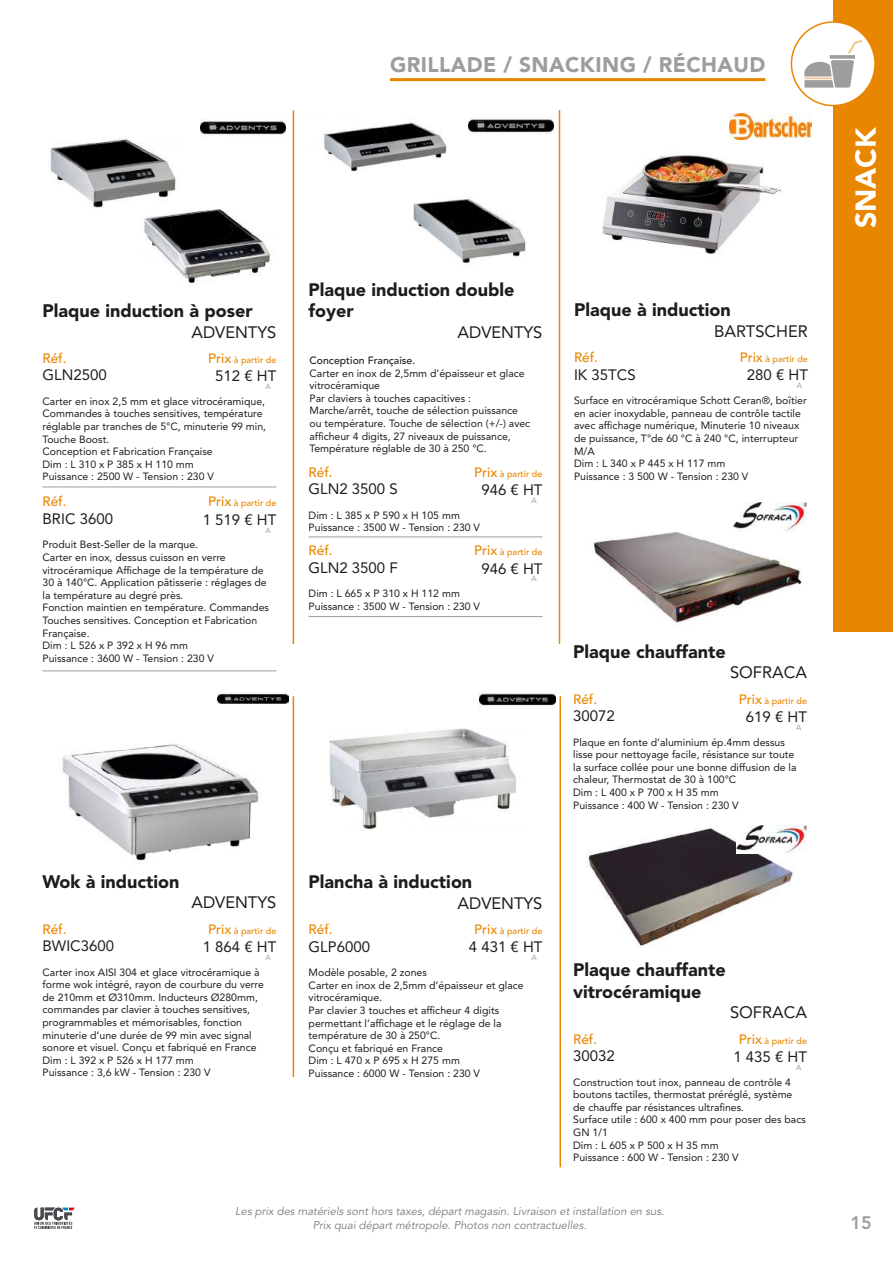
<style>
.page{position:relative;width:893px;height:1263px;background:#fff}
.page>*{position:absolute;margin:0;border:0;box-sizing:border-box;transform-origin:0 0}
.t1{font:900 28.5px "Avenir LT Std";color:#fff}
.t2{font:900 21px "Avenir LT Std";letter-spacing:.02em;color:#9d9d9c}
.t3{font:900 18px/21.6px "Avenir LT Std";color:#1d1d1b}
.t4{font:800 18px "Avenir LT Std";color:#9d9d9c}
.t5{font:16.5px "Avenir LT Std";color:#1d1d1b}
.t6{font:15px "Avenir LT Std";color:#1d1d1b}
.t7{font:500 13.5px "Avenir LT Std";color:#e98600}
.t8{font:italic 11.25px/13.5px "Avenir LT Std";color:#7c7b7b;text-align:center}
.t9{font:10.5px/12.6px "Avenir LT Std";color:#1d1d1b}
.t10{font:500 10.5px "Avenir LT Std";color:#1d1d1b}
.t11{font:500 9px "Avenir LT Std";color:#e98600}
.t12{font:7.5px "Avenir LT Std";color:#9d9d9c}
.s1{font-size:13.5px}
</style>
<div class="page">
<div style="left:833px;top:0;width:60px;height:631px;background:#e98600"></div>
<svg style="left:34px;top:1207px;width:40px;height:22px"></svg>
<div style="left:791px;top:22px;width:84px;height:84px;background:#fff;border-radius:50%"></div>
<div style="left:791px;top:21px;width:85px;height:85px;border:2px solid #e98600;border-radius:50%"></div>
<svg style="left:804px;top:60px;width:50px;height:28px"></svg>
<svg style="left:830px;top:55px;width:25px;height:4px"></svg>
<svg style="left:848px;top:40px;width:14px;height:13px"></svg>
<img style="left:50px;top:138px;width:126px;height:70px">
<img style="left:128px;top:204px;width:144px;height:79px">
<hr style="left:293px;top:110px;width:1px;height:534px;background:#e98600">
<hr style="left:293px;top:696px;width:1px;height:381px;background:#e98600">
<hr style="left:559px;top:696px;width:2px;height:471px;background:#e98600">
<img style="left:201px;top:119px;width:85px;height:16px">
<hr style="left:43px;top:487px;width:233px;height:1px;background:#9d9d9c">
<hr style="left:43px;top:670px;width:233px;height:1px;background:#9d9d9c">
<hr style="left:559px;top:110px;width:1px;height:534px;background:#e98600">
<img style="left:323px;top:122px;width:124px;height:50px">
<img style="left:413px;top:197px;width:113px;height:67px">
<img style="left:469px;top:117px;width:85px;height:16px">
<hr style="left:309px;top:536px;width:233px;height:1px;background:#9d9d9c">
<hr style="left:309px;top:616px;width:233px;height:1px;background:#9d9d9c">
<img style="left:329px;top:693px;width:188px;height:138px">
<img style="left:480px;top:691px;width:76px;height:20px">
<img style="left:62px;top:744px;width:197px;height:117px">
<img style="left:217px;top:692px;width:71px;height:12px">
<img style="left:602px;top:139px;width:180px;height:115px">
<img style="left:729px;top:114px;width:83px;height:25px">
<img style="left:594px;top:531px;width:208px;height:92px">
<img style="left:586px;top:828px;width:208px;height:118px">
<img style="left:737px;top:826px;width:70px;height:28px">
<img style="left:733px;top:502px;width:73px;height:29px">
<hr style="left:390px;top:78px;width:375px;height:3px;background:#e98600">
<h2 class="t2" style="left:390px;top:52px;width:377px">GRILLADE / SNACKING / RÉCHAUD</h2>
<h3 class="t3" style="left:43px;top:300px;width:212px">Plaque induction à poser</h3>
<h3 class="t5" style="left:191px;top:322px;width:86px">ADVENTYS</h3>
<p class="t7" style="left:43px;top:350px;width:26px">Réf.</p>
<p class="t11" style="left:208px;top:354px;width:70px"><span class="s1">Prix</span> à partir de</p>
<h3 class="t6" style="left:43px;top:366px;width:66px">GLN2500</h3>
<h3 class="t6" style="left:215px;top:367px;width:63px">512 € HT</h3>
<p class="t12" style="left:265px;top:382px;width:7px">A</p>
<p class="t9" style="left:43px;top:395px;width:225px">Carter en inox 2,5 mm et glace vitrocéramique, Commandes à touches sensitives, température réglable par tranches de 5°C, minuterie 99 min, Touche Boost.<br>Conception et Fabrication Française<br>Dim : L 310 x P 385 x H 110 mm<br>Puissance : 2500 W - Tension : 230 V</p>
<p class="t7" style="left:43px;top:494px;width:26px">Réf.</p>
<p class="t11" style="left:208px;top:498px;width:70px"><span class="s1">Prix</span> à partir de</p>
<h3 class="t6" style="left:43px;top:510px;width:72px">BRIC 3600</h3>
<h3 class="t6" style="left:203px;top:511px;width:75px">1 519 € HT</h3>
<p class="t12" style="left:265px;top:526px;width:7px">A</p>
<h3 class="t3" style="left:309px;top:278px;width:208px">Plaque induction double foyer</h3>
<h3 class="t5" style="left:457px;top:322px;width:86px">ADVENTYS</h3>
<p class="t10" style="left:309px;top:354px;width:107px">Conception Française.</p>
<p class="t9" style="left:309px;top:367px;width:222px">Carter en inox de 2,5mm d’épaisseur et glace vitrocéramique<br>Par claviers à touches capacitives :<br>Marche/arrêt, touche de sélection puissance ou température. Touche de sélection (+/-) avec afficheur 4 digits, 27 niveaux de puissance, Température réglable de 30 à 250 °C.</p>
<p class="t7" style="left:309px;top:464px;width:26px">Réf.</p>
<p class="t11" style="left:474px;top:468px;width:70px"><span class="s1">Prix</span> à partir de</p>
<h3 class="t6" style="left:309px;top:480px;width:91px">GLN2 3500 S</h3>
<h3 class="t6" style="left:481px;top:481px;width:63px">946 € HT</h3>
<p class="t9" style="left:309px;top:509px;width:173px">Dim : L 385 x P 590 x H 105 mm<br>Puissance : 3500 W - Tension : 230 V</p>
<p class="t12" style="left:531px;top:496px;width:7px">A</p>
<h3 class="t3" style="left:574px;top:299px;width:158px">Plaque à induction</h3>
<p class="t7" style="left:574px;top:350px;width:26px">Réf.</p>
<p class="t11" style="left:740px;top:354px;width:70px"><span class="s1">Prix</span> à partir de</p>
<h3 class="t6" style="left:574px;top:366px;width:63px">IK 35TCS</h3>
<h3 class="t6" style="left:747px;top:366px;width:63px">280 € HT</h3>
<p class="t12" style="left:797px;top:381px;width:7px">A</p>
<h3 class="t5" style="left:714px;top:322px;width:95px">BARTSCHER</h3>
<p class="t9" style="left:574px;top:394px;width:234px">Surface en vitrocéramique Schott Ceran®, boîtier en acier inoxydable, panneau de contrôle tactile avec affichage numérique, Minuterie 10 niveaux de puissance, T°de 60 °C à 240 °C, interrupteur M/A<br>Dim : L 340 x P 445 x H 117 mm<br>Puissance : 3 500 W - Tension : 230 V</p>
<p class="t9" style="left:43px;top:538px;width:228px">Produit Best-Seller de la marque.<br>Carter en inox, dessus cuisson en verre vitrocéramique Affichage de la température de 30 à 140°C. Application pâtisserie : réglages de la température au degré près.<br>Fonction maintien en température. Commandes Touches sensitives. Conception et Fabrication Française.<br>Dim : L 526 x P 392 x H 96 mm<br>Puissance : 3600 W - Tension : 230 V</p>
<p class="t7" style="left:309px;top:543px;width:26px">Réf.</p>
<p class="t11" style="left:474px;top:547px;width:70px"><span class="s1">Prix</span> à partir de</p>
<h3 class="t6" style="left:309px;top:559px;width:91px">GLN2 3500 F</h3>
<h3 class="t6" style="left:481px;top:560px;width:63px">946 € HT</h3>
<p class="t12" style="left:531px;top:574px;width:7px">A</p>
<p class="t9" style="left:309px;top:587px;width:173px">Dim : L 665 x P 310 x H 112 mm<br>Puissance : 3500 W - Tension : 230 V</p>
<h3 class="t3" style="left:573px;top:641px;width:154px">Plaque chauffante</h3>
<p class="t7" style="left:573px;top:691px;width:26px">Réf.</p>
<p class="t11" style="left:739px;top:695px;width:70px"><span class="s1">Prix</span> à partir de</p>
<h3 class="t6" style="left:573px;top:707px;width:43px">30072</h3>
<h3 class="t6" style="left:746px;top:708px;width:63px">619 € HT</h3>
<p class="t12" style="left:796px;top:723px;width:7px">A</p>
<h3 class="t5" style="left:730px;top:663px;width:79px">SOFRACA</h3>
<p class="t9" style="left:573px;top:736px;width:225px">Plaque en fonte d’aluminium ép.4mm dessus lisse pour nettoyage facile, résistance sur toute la surface collée pour une bonne diffusion de la chaleur, Thermostat de 30 à 100°C<br>Dim : L 400 x P 700 x H 35 mm<br>Puissance : 400 W - Tension : 230 V</p>
<h3 class="t3" style="left:43px;top:871px;width:138px">Wok à induction</h3>
<p class="t7" style="left:43px;top:921px;width:26px">Réf.</p>
<p class="t11" style="left:208px;top:925px;width:70px"><span class="s1">Prix</span> à partir de</p>
<h3 class="t6" style="left:43px;top:937px;width:73px">BWIC3600</h3>
<h3 class="t6" style="left:203px;top:938px;width:75px">1 864 € HT</h3>
<p class="t12" style="left:265px;top:953px;width:7px">A</p>
<h3 class="t5" style="left:191px;top:893px;width:86px">ADVENTYS</h3>
<h3 class="t3" style="left:309px;top:871px;width:165px">Plancha à induction</h3>
<p class="t7" style="left:309px;top:921px;width:26px">Réf.</p>
<p class="t11" style="left:474px;top:926px;width:70px"><span class="s1">Prix</span> à partir de</p>
<h3 class="t6" style="left:309px;top:938px;width:63px">GLP6000</h3>
<h3 class="t6" style="left:469px;top:938px;width:75px">4 431 € HT</h3>
<p class="t12" style="left:531px;top:953px;width:7px">A</p>
<h3 class="t5" style="left:457px;top:893px;width:86px">ADVENTYS</h3>
<p class="t9" style="left:43px;top:966px;width:223px">Carter inox AISI 304 et glace vitrocéramique à forme wok intégré, rayon de courbure du verre de 210mm et Ø310mm. Inducteurs Ø280mm, commandes par clavier à touches sensitives, programmables et mémorisables, fonction minuterie d’une durée de 99 min avec signal sonore et visuel. Conçu et fabriqué en France Dim : L 392 x P 526 x H 177 mm<br>Puissance : 3,6 kW - Tension : 230 V</p>
<p class="t9" style="left:309px;top:966px;width:217px">Modèle posable, 2 zones<br>Carter en inox de 2,5mm d’épaisseur et glace vitrocéramique.<br>Par clavier 3 touches et afficheur 4 digits permettant l’affichage et le réglage de la température de 30 à 250°C.<br>Conçu et fabriqué en France<br>Dim : L 470 x P 695 x H 275 mm<br>Puissance : 6000 W - Tension : 230 V</p>
<h3 class="t3" style="left:573px;top:959px;width:154px">Plaque chauffante vitrocéramique</h3>
<p class="t7" style="left:573px;top:1031px;width:26px">Réf.</p>
<p class="t11" style="left:739px;top:1035px;width:70px"><span class="s1">Prix</span> à partir de</p>
<h3 class="t6" style="left:573px;top:1047px;width:43px">30032</h3>
<h3 class="t6" style="left:733px;top:1048px;width:75px">1 435 € HT</h3>
<p class="t12" style="left:796px;top:1063px;width:7px">A</p>
<h3 class="t5" style="left:730px;top:1003px;width:79px">SOFRACA</h3>
<p class="t9" style="left:573px;top:1076px;width:234px">Construction tout inox, panneau de contrôle 4 boutons tactiles, thermostat préréglé, système de chauffe par résistances ultrafines.<br>Surface utile : 600 x 400 mm pour poser des bacs GN 1/1<br>Dim : L 605 x P 500 x H 35 mm<br>Puissance : 600 W - Tension : 230 V</p>
<p class="t8" style="left:235px;top:1205px;width:431px">Les prix des matériels sont hors taxes, départ magasin. Livraison et installation en sus.<br>Prix quai départ métropole. Photos non contractuelles.</p>
<h1 class="t1" style="left:849px;top:228px;width:103px;rotate:-90deg">SNACK</h1>
<h3 class="t4" style="left:850px;top:1212px;width:23px">15</h3>
</div>
